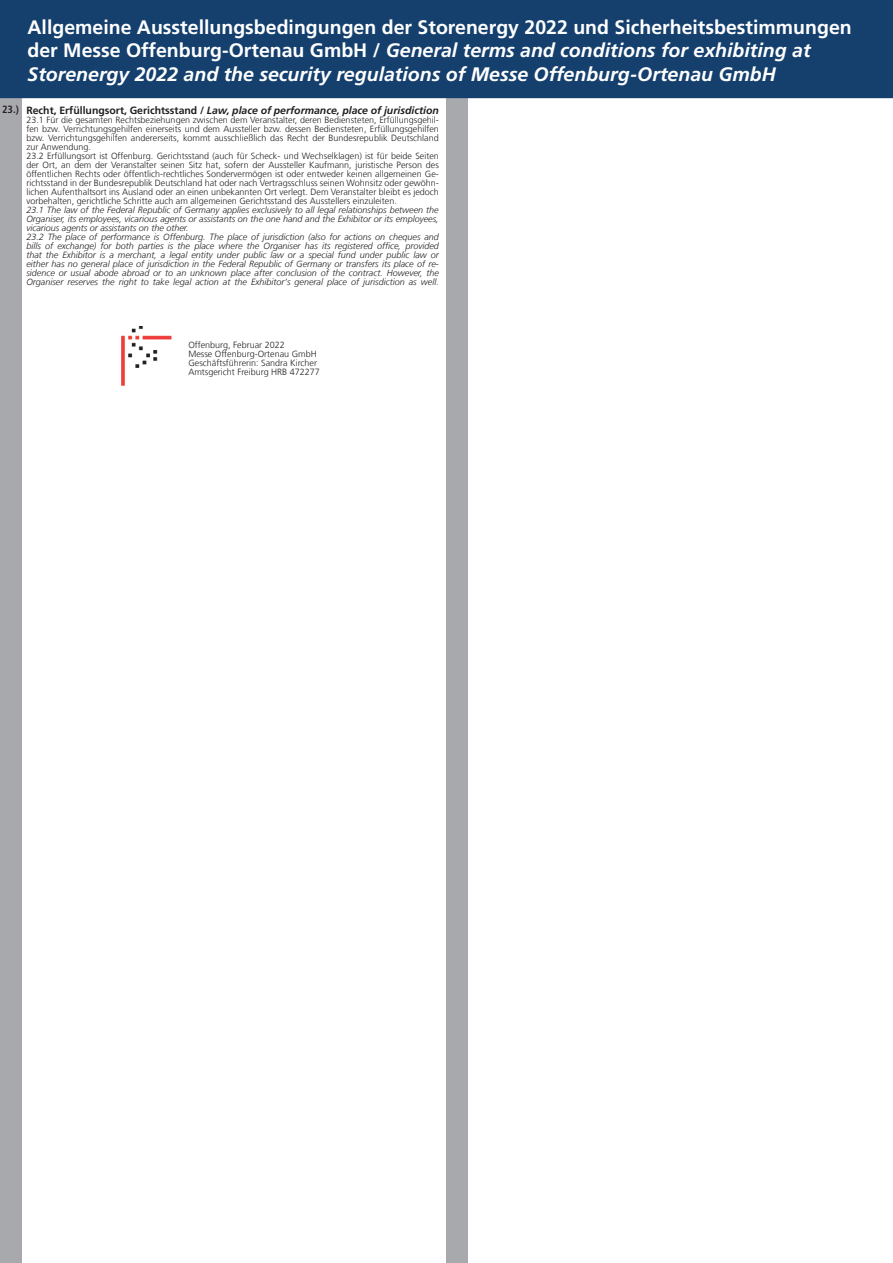
<style>
.page{position:relative;width:893px;height:1263px;background:#fff}
.page>*{position:absolute;margin:0;border:0;box-sizing:border-box;transform-origin:0 0}
.t1{font:italic 700 19.5px/23.4px "Frutiger LT Com";color:#fff}
.t2{font:italic 700 10.5px "Frutiger LT Com";color:#231f20}
.t3{font:700 condensed 10.5px "Frutiger LT Com";color:#231f20}
.t4{font:300 9px/9px "Frutiger LT Com";color:#231f20}
.t5{font:italic 300 9px/9px "Frutiger LT Com";color:#231f20}
.s1{font-style:normal}
</style>
<div class="page">
<div style="left:0;top:73px;width:21px;height:1190px;background:#a8a9ad"></div>
<div style="left:446px;top:73px;width:22px;height:1190px;background:#a8a9ad"></div>
<div style="left:0;top:0;width:893px;height:98px;background:#15406e"></div>
<img style="left:121px;top:327px;width:51px;height:59px">
<p class="t1" style="left:28px;top:15px;width:826px"><span class="s1">Allgemeine Ausstellungsbedingungen der Storenergy 2022 und Sicherheitsbestimmungen der Messe Offenburg-Ortenau GmbH /</span> General terms and conditions for exhibiting at<br>Storenergy 2022 and the security regulations of Messe Offenburg-Ortenau GmbH</p>
<p class="t2" style="left:26px;top:104px;width:414px"><span class="s1">Recht, Erfüllungsort, Gerichtsstand /</span> Law, place of performance, place of jurisdiction</p>
<p class="t4" style="left:26px;top:116px;width:414px">23.1 Für die gesamten Rechtsbeziehungen zwischen dem Veranstalter, deren Bediensteten, Erfüllungsgehil&shy;fen bzw. Verrichtungsgehilfen einerseits und dem Aussteller bzw. dessen Bediensteten, Erfüllungsgehilfen bzw. Verrichtungsgehilfen andererseits, kommt ausschließlich das Recht der Bundesrepublik Deutschland zur Anwendung.<br>23.2 Erfüllungsort ist Offenburg. Gerichtsstand (auch für Scheck- und Wechselklagen) ist für beide Seiten der Ort, an dem der Veranstalter seinen Sitz hat, sofern der Aussteller Kaufmann, juristische Person des öffentlichen Rechts oder öffentlich-rechtliches Sondervermögen ist oder entweder keinen allgemeinen Ge&shy;richtsstand in der Bundesrepublik Deutschland hat oder nach Vertragsschluss seinen Wohnsitz oder gewöhn&shy;lichen Aufenthaltsort ins Ausland oder an einen unbekannten Ort verlegt. Dem Veranstalter bleibt es jedoch vorbehalten, gerichtliche Schritte auch am allgemeinen Gerichtsstand des Ausstellers einzuleiten.</p>
<p class="t5" style="left:26px;top:206px;width:414px">23.1 The law of the Federal Republic of Germany applies exclusively to all legal relationships between the Organiser, its employees, vicarious agents or assistants on the one hand and the Exhibitor or its employees, vicarious agents or assistants on the other.<br>23.2 The place of performance is Offenburg. The place of jurisdiction (also for actions on cheques and bills of exchange) for both parties is the place where the Organiser has its registered office, provided that the Exhibitor is a merchant, a legal entity under public law or a special fund under public law or either has no general place of jurisdiction in the Federal Republic of Germany or transfers its place of re&shy;sidence or usual abode abroad or to an unknown place after conclusion of the contract. However, the Organiser reserves the right to take legal action at the Exhibitor‘s general place of jurisdiction as well.</p>
<p class="t3" style="left:2px;top:103px;width:18px">23.)</p>
<p class="t4" style="left:188px;top:341px;width:133px">Offenburg, Februar 2022<br>Messe Offenburg-Ortenau GmbH<br>Geschäftsführerin: Sandra Kircher<br>Amtsgericht Freiburg HRB 472277</p>
</div>
